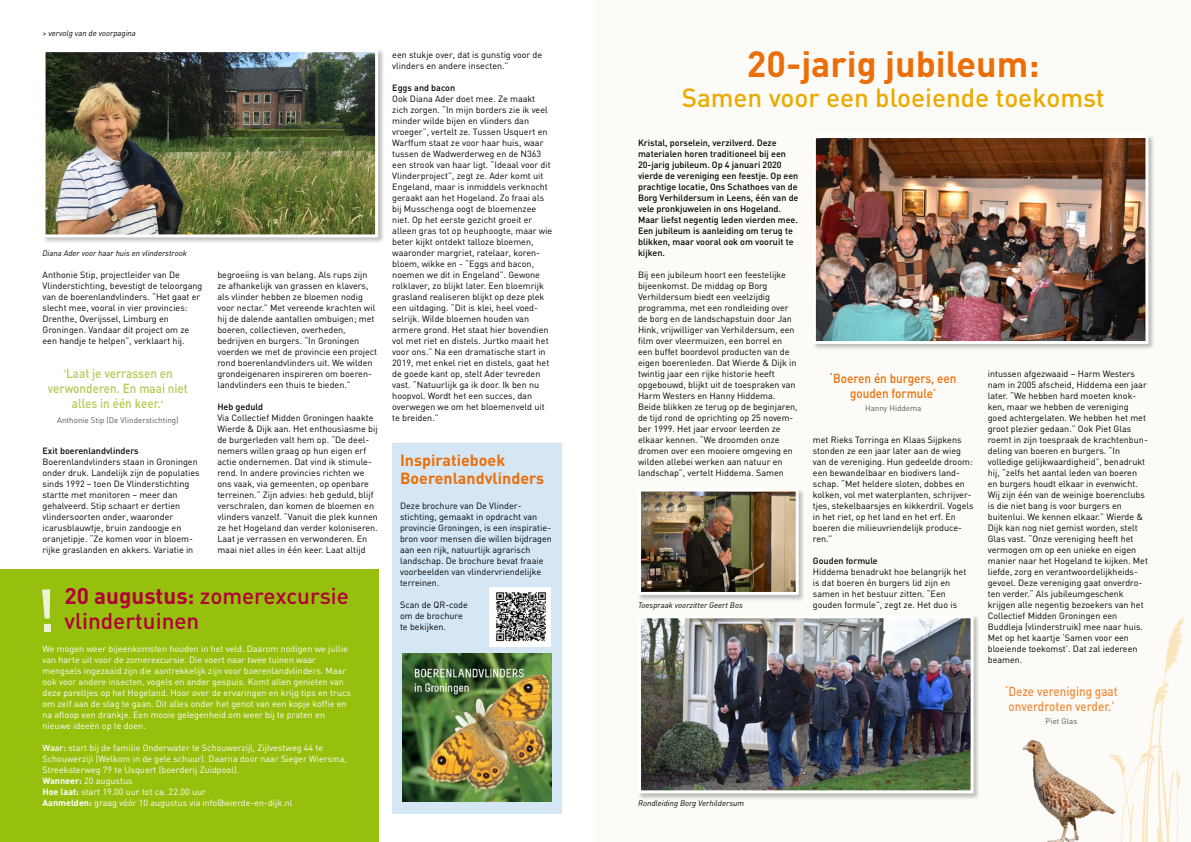
<style>
.page{position:relative;width:1191px;height:842px;background:#fff}
.page>*{position:absolute;margin:0;border:0;box-sizing:border-box;transform-origin:0 0}
.t1{font:700 36px "DIN";color:#eb6e08}
.t2{font:500 26px "DIN";color:#e9ab00}
.t3{font:500 22.5px/25px "DIN";color:#b10035}
.t4{font:700 16px/18px "DIN";color:#eb6e08}
.t5{font:500 13px/15px "DIN";color:#b0cb52;text-align:center;scale:.9 1}
.t6{font:500 13px/15px "DIN";color:#f08d3e;scale:.9 1}
.t7{font:500 13px/15px "DIN";color:#eb6e08;text-align:center;scale:.9 1}
.t8{font:9px/11px "DIN";color:#000}
.t9{font:9px/11px "DIN";color:#fff}
.t10{font:500 9px/11px "DIN";color:#000}
.t11{font:italic 8px "DIN";color:#000}
.t12{font:8px "DIN";color:#58585a}
.s1{font-weight:700}
.s2{font-weight:500}
</style>
<div class="page">
<div style="left:0;top:569px;width:378px;height:273px;background:#97bf0d"></div>
<div style="left:392px;top:443px;width:169px;height:371px;background:#d5e7f5"></div>
<div style="left:595px;top:0;width:596px;height:842px;background:#fdfbf7"></div>
<img style="left:403px;top:654px;width:148px;height:148px">
<div style="left:489px;top:587px;width:62px;height:60px;background:#fff"></div>
<img style="left:496px;top:592px;width:50px;height:50px">
<div style="left:812px;top:134px;width:343px;height:217px;background:#000;opacity:.25"></div>
<img style="left:817px;top:139px;width:327px;height:201px">
<div style="left:813px;top:135px;width:335px;height:209px;border:3px solid #fff"></div>
<div style="left:42px;top:48px;width:343px;height:196px;background:#000;opacity:.25"></div>
<img style="left:47px;top:53px;width:327px;height:180px">
<div style="left:43px;top:49px;width:335px;height:188px;border:3px solid #fff"></div>
<div style="left:637px;top:488px;width:168px;height:114px;background:#000;opacity:.25"></div>
<img style="left:642px;top:493px;width:152px;height:98px">
<div style="left:638px;top:489px;width:160px;height:106px;border:3px solid #fff"></div>
<div style="left:637px;top:615px;width:343px;height:185px;background:#000;opacity:.25"></div>
<img style="left:642px;top:619px;width:327px;height:170px">
<div style="left:638px;top:615px;width:335px;height:178px;border:3px solid #fff"></div>
<svg style="left:1123px;top:617px;width:61px;height:225px"></svg>
<svg style="left:42px;top:589px;width:9px;height:43px"></svg>
<img style="left:1022px;top:740px;width:101px;height:102px">
<p class="t11" style="left:43px;top:28px;width:95px">&gt; vervolg van de voorpagina</p>
<p class="t11" style="left:43px;top:248px;width:146px">Diana Ader voor haar huis en vlinderstrook</p>
<p class="t8" style="left:43px;top:269px;width:161px">Anthonie Stip, projectleider van De Vlinderstichting, bevestigt de teloorgang van de boerenlandvlinders. “Het gaat er slecht mee, vooral in vier provincies:<br>Drenthe, Overijssel, Limburg en Groningen. Vandaar dit project om ze een handje te helpen”, verklaart hij.</p>
<h3 class="t5" style="left:48px;top:365px;width:157px">‘Laat je verrassen en verwonderen. En maai niet alles in één keer.’</h3>
<p class="t12" style="left:57px;top:415px;width:123px">Anthonie Stip (De Vlinderstichting)</p>
<p class="t10" style="left:43px;top:445px;width:98px">Exit boerenlandvlinders</p>
<p class="t8" style="left:43px;top:456px;width:159px">Boerenlandvlinders staan in Groningen onder druk. Landelijk zijn de populaties sinds 1992 – toen De Vlinderstichting startte met monitoren – meer dan gehalveerd. Stip schaart er dertien vlindersoorten onder, waaronder icarusblauwtje, bruin zandoogje en oranjetipje. “Ze komen voor in bloem&shy;rijke graslanden en akkers. Variatie in</p>
<p class="t8" style="left:217px;top:269px;width:161px">begroeiing is van belang. Als rups zijn ze afhankelijk van grassen en klavers, als vlinder hebben ze bloemen nodig voor nectar.” Met vereende krachten wil hij de dalende aantallen ombuigen; met boeren, collectieven, overheden, bedrijven en burgers. “In Groningen voerden we met de provincie een project rond boerenlandvlinders uit. We wilden grondeigenaren inspireren om boeren&shy;landvlinders een thuis te bieden.”</p>
<p class="t10" style="left:217px;top:401px;width:47px">Heb geduld</p>
<p class="t8" style="left:217px;top:412px;width:162px">Via Collectief Midden Groningen haakte Wierde &amp; Dijk aan. Het enthousiasme bij de burgerleden valt hem op. “De deel&shy;nemers willen graag op hun eigen erf actie ondernemen. Dat vind ik stimule&shy;rend. In andere provincies richten we ons vaak, via gemeenten, op openbare terreinen.” Zijn advies: heb geduld, blijf verschralen, dan komen de bloemen en vlinders vanzelf. “Vanuit die plek kunnen ze het Hogeland dan verder koloniseren.<br>Laat je verrassen en verwonderen. En maai niet alles in één keer. Laat altijd</p>
<h3 class="t3" style="left:64px;top:583px;width:286px"><span class="s1">20 augustus:</span> zomerexcursie vlindertuinen</h3>
<p class="t9" style="left:43px;top:643px;width:310px">We mogen weer bijeenkomsten houden in het veld. Daarom nodigen we jullie van harte uit voor de zomerexcursie. Die voert naar twee tuinen waar mengsels ingezaaid zijn die aantrekkelijk zijn voor boerenlandvlinders. Maar ook voor andere insecten, vogels en ander gespuis. Komt allen genieten van deze pareltjes op het Hogeland. Hoor over de ervaringen en krijg tips en trucs om zelf aan de slag te gaan. Dit alles onder het genot van een kopje koffie en na afloop een drankje. Een mooie gelegenheid om weer bij te praten en nieuwe ideeën op te doen.</p>
<p class="t9" style="left:43px;top:742px;width:306px"><span class="s2">Waar:</span> start bij de familie Onderwater te Schouwerzijl, Zijlvestweg 44 te Schouwerzijl (Welkom in de gele schuur). Daarna door naar Sieger Wiersma, Streeksterweg 79 te Usquert (boerderij Zuidpool).<br><span class="s1">Wanneer:</span> 20 augustus<br><span class="s1">Hoe laat:</span> start 19.00 uur tot ca. 22.00 uur<br><span class="s1">Aanmelden:</span> graag vóór 10 augustus via info@wierde-en-dijk.nl</p>
<p class="t8" style="left:392px;top:49px;width:151px">een stukje over, dat is gunstig voor de vlinders en andere insecten.”</p>
<p class="t10" style="left:392px;top:82px;width:64px">Eggs and bacon</p>
<p class="t8" style="left:392px;top:93px;width:162px">Ook Diana Ader doet mee. Ze maakt zich zorgen. “In mijn borders zie ik veel minder wilde bijen en vlinders dan vroeger”, vertelt ze. Tussen Usquert en Warffum staat ze voor haar huis, waar tussen de Wadwerderweg en de N363 een strook van haar ligt. “Ideaal voor dit Vlinderproject”, zegt ze. Ader komt uit Engeland, maar is inmiddels verknocht geraakt aan het Hogeland. Zo fraai als bij Musschenga oogt de bloemenzee niet. Op het eerste gezicht groeit er alleen gras tot op heuphoogte, maar wie beter kijkt ontdekt talloze bloemen, waaronder margriet, ratelaar, koren&shy;bloem, wikke en - “Eggs and bacon, noemen we dit in Engeland”. Gewone rolklaver, zo blijkt later. Een bloemrijk grasland realiseren blijkt op deze plek een uitdaging. “Dit is klei, heel voed&shy;selrijk. Wilde bloemen houden van armere grond. Het staat hier bovendien vol met riet en distels. Jurtko maait het voor ons.” Na een dramatische start in 2019, met enkel riet en distels, gaat het de goede kant op, stelt Ader tevreden vast. “Natuurlijk ga ik door. Ik ben nu hoopvol. Wordt het een succes, dan overwegen we om het bloemenveld uit te breiden.”</p>
<h3 class="t4" style="left:400px;top:450px;width:146px">Inspiratieboek<br>Boerenlandvlinders</h3>
<p class="t8" style="left:400px;top:500px;width:153px">Deze brochure van De Vlinder&shy;stichting, gemaakt in opdracht van provincie Groningen, is een inspiratie&shy;bron voor mensen die willen bijdragen aan een rijk, natuurlijk agrarisch landschap. De brochure bevat fraaie voorbeelden van vlindervriendelijke terreinen.</p>
<p class="t8" style="left:400px;top:599px;width:69px">Scan de QR-code om de brochure te bekijken.</p>
<h1 class="t1" style="left:747px;top:40px;width:294px">20-jarig jubileum:</h1>
<h2 class="t2" style="left:681px;top:81px;width:424px">Samen voor een bloeiende toekomst</h2>
<p class="t10" style="left:638px;top:137px;width:162px">Kristal, porselein, verzilverd. Deze materialen horen traditioneel bij een 20-jarig jubileum. Op 4 januari 2020 vierde de vereniging een feestje. Op een prachtige locatie, Ons Schathoes van de Borg Verhildersum in Leens, één van de vele pronkjuwelen in ons Hogeland.<br>Maar liefst negentig leden vierden mee.<br>Een jubileum is aanleiding om terug te blikken, maar vooral ook om vooruit te kijken.</p>
<p class="t8" style="left:638px;top:269px;width:161px">Bij een jubileum hoort een feestelijke bijeenkomst. De middag op Borg Verhildersum biedt een veelzijdig programma, met een rondleiding over de borg en de landschapstuin door Jan Hink, vrijwilliger van Verhildersum, een film over vleermuizen, een borrel en een buffet boordevol producten van de eigen boerenleden. Dat Wierde &amp; Dijk in twintig jaar een rijke historie heeft opgebouwd, blijkt uit de toespraken van Harm Westers en Hanny Hiddema.<br>Beide blikken ze terug op de beginjaren, de tijd rond de oprichting op 25 novem&shy;ber 1999. Het jaar ervoor leerden ze elkaar kennen. “We droomden onze dromen over een mooiere omgeving en wilden allebei werken aan natuur en landschap”, vertelt Hiddema. Samen</p>
<p class="t8" style="left:987px;top:368px;width:162px">intussen afgezwaaid – Harm Westers nam in 2005 afscheid, Hiddema een jaar later. “We hebben hard moeten knok&shy;ken, maar we hebben de vereniging goed achtergelaten. We hebben het met groot plezier gedaan.” Ook Piet Glas roemt in zijn toespraak de krachtenbun&shy;deling van boeren en burgers. “In volledige gelijkwaardigheid”, benadrukt hij, “zelfs het aantal leden van boeren en burgers houdt elkaar in evenwicht.<br>Wij zijn één van de weinige boerenclubs is die niet bang is voor burgers en buitenlui. We kennen elkaar.” Wierde &amp; Dijk kan nog niet gemist worden, stelt Glas vast. “Onze vereniging heeft het vermogen om op een unieke en eigen manier naar het Hogeland te kijken. Met liefde, zorg en verantwoordelijkheids&shy;gevoel. Deze vereniging gaat onverdro&shy;ten verder.“ Als jubileumgeschenk krijgen alle negentig bezoekers van het Collectief Midden Groningen een Buddleja (vlinderstruik) mee naar huis.<br>Met op het kaartje ‘Samen voor een bloeiende toekomst’. Dat zal iedereen beamen.</p>
<h3 class="t7" style="left:830px;top:370px;width:142px">‘Boeren én burgers, een gouden formule’</h3>
<p class="t12" style="left:865px;top:403px;width:58px">Hanny Hiddema</p>
<p class="t8" style="left:813px;top:434px;width:162px">met Rieks Torringa en Klaas Sijpkens stonden ze een jaar later aan de wieg van de vereniging. Hun gedeelde droom: een bewandelbaar en biodivers land&shy;schap. “Met heldere sloten, dobbes en kolken, vol met waterplanten, schrijver&shy;tjes, stekelbaarsjes en kikkerdril. Vogels in het riet, op het land en het erf. En boeren die milieuvriendelijk produce&shy;ren.”</p>
<p class="t10" style="left:813px;top:555px;width:66px">Gouden formule</p>
<p class="t8" style="left:813px;top:566px;width:155px">Hiddema benadrukt hoe belangrijk het is dat boeren én burgers lid zijn en samen in het bestuur zitten. “Een gouden formule”, zegt ze. Het duo is</p>
<p class="t11" style="left:638px;top:600px;width:106px">Toespraak voorzitter Geert Bos</p>
<p class="t11" style="left:638px;top:798px;width:107px">Rondleiding Borg Verhildersum</p>
<h3 class="t6" style="left:1005px;top:683px;width:127px">‘Deze vereniging gaat onverdroten verder.’</h3>
<p class="t12" style="left:1045px;top:716px;width:33px">Piet Glas</p>
</div>
